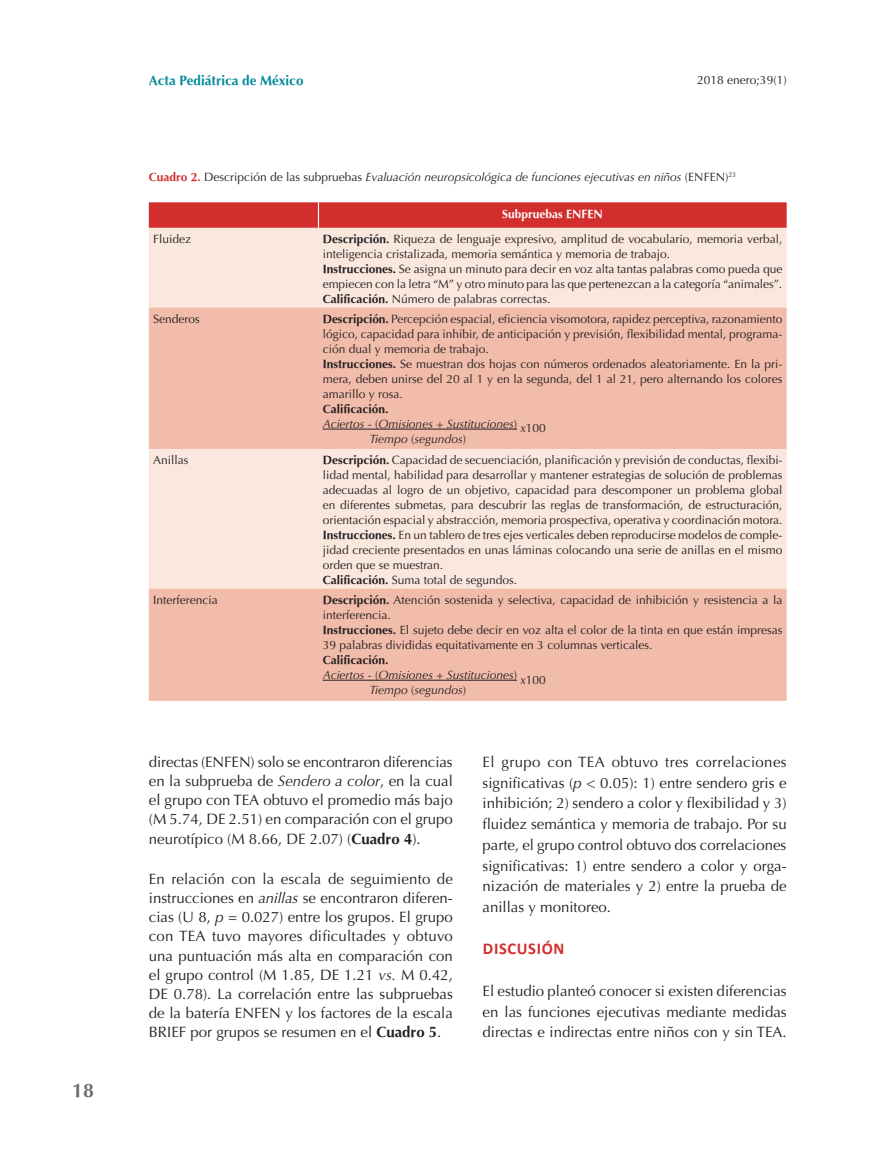
<style>
.page{position:relative;width:893px;height:1149px;background:#fff}
.page>*{position:absolute;margin:0;border:0;box-sizing:border-box;transform-origin:0 0}
.t1{font:700 19.5px "Optima";color:#6c6d70}
.Título_1{font:700 16.5px "Calibri";letter-spacing:.04em;color:#d22e2e}
.Texto{font:15px/20.7px "Optima";color:#231f20;text-align:justify}
.t2{font:700 13.5px "Optima";color:#008b9a}
.Cuadro{font:12px/15px "Optima";color:#231f20}
.Cuadro-2{font:italic 12px "Optima";color:#231f20}
.Cuadro-3{font:700 12px "Optima";color:#231f20}
.Cuadro-4{font:700 12px "Optima";color:#fff}
.s1{font-weight:700;font-style:normal;color:#d22e2e}
.s2{font-style:normal}
.s3{font-weight:700}
.s4{font-style:italic}
</style>
<div class="page">
<div style="left:149px;top:228px;width:638px;height:79px;background:#fae7de"></div>
<svg style="left:149px;top:307px;width:638px;height:393px;background:#f4cbbd"></svg>
<svg style="left:149px;top:202px;width:638px;height:26px;background:#d23232"></svg>
<hr style="left:323px;top:428px;width:194px;height:1px;background:#231f20">
<hr style="left:323px;top:679px;width:194px;height:1px;background:#231f20">
<h1 class="t1" style="left:72px;top:1079px;width:23px">18</h1>
<p class="t2" style="left:149px;top:73px;width:156px">Acta Pediátrica de México</p>
<p class="Cuadro" style="left:697px;top:72px;width:91px">2018 enero;39(1)</p>
<p class="Cuadro-2" style="left:149px;top:170px;width:589px"><span class="s1">Cuadro 2.</span> <span class="s2">Descripción de las subpruebas</span> Evaluación neuropsicológica de funciones ejecutivas en niños <span class="s2">(ENFEN)</span><sup>23</sup></p>
<p class="Cuadro-4" style="left:502px;top:206px;width:102px">Subpruebas ENFEN</p>
<p class="Cuadro" style="left:153px;top:232px;width:40px">Fluidez</p>
<p class="Cuadro" style="left:323px;top:232px;width:461px"><span class="s3">Descripción.</span> Riqueza de lenguaje expresivo, amplitud de vocabulario, memoria verbal, inteligencia cristalizada, memoria semántica y memoria de trabajo.</p>
<p class="Cuadro" style="left:323px;top:262px;width:461px"><span class="s3">Instrucciones.</span> Se asigna un minuto para decir en voz alta tantas palabras como pueda que empiecen con la letra “M” y otro minuto para las que pertenezcan a la categoría “animales”.</p>
<p class="Cuadro" style="left:323px;top:292px;width:229px"><span class="s3">Calificación.</span> Número de palabras correctas.</p>
<p class="Cuadro" style="left:153px;top:311px;width:48px">Senderos</p>
<p class="Cuadro" style="left:323px;top:311px;width:461px;text-align:justify"><span class="s3">Descripción.</span> Percepción espacial, eficiencia visomotora, rapidez perceptiva, razonamiento lógico, capacidad para inhibir, de anticipación y previsión, flexibilidad mental, programa&shy;ción dual y memoria de trabajo.</p>
<p class="Cuadro" style="left:323px;top:356px;width:461px;text-align:justify"><span class="s3">Instrucciones.</span> Se muestran dos hojas con números ordenados aleatoriamente. En la pri&shy;mera, deben unirse del 20 al 1 y en la segunda, del 1 al 21, pero alternando los colores amarillo y rosa.</p>
<p class="Cuadro-3" style="left:323px;top:401px;width:67px">Calificación.</p>
<p class="Cuadro-2" style="left:323px;top:416px;width:224px">Aciertos <span class="s2">- (</span>Omisiones + Sustituciones<span class="s2">)</span> x<span class="s2">100</span></p>
<p class="Cuadro-2" style="left:369px;top:431px;width:98px">Tiempo <span class="s2">(</span>segundos<span class="s2">)</span></p>
<p class="Cuadro" style="left:153px;top:452px;width:37px">Anillas</p>
<p class="Cuadro" style="left:323px;top:452px;width:461px;text-align:justify"><span class="s3">Descripción.</span> Capacidad de secuenciación, planificación y previsión de conductas, flexibi&shy;lidad mental, habilidad para desarrollar y mantener estrategias de solución de problemas adecuadas al logro de un objetivo, capacidad para descomponer un problema global en diferentes submetas, para descubrir las reglas de transformación, de estructuración, orientación espacial y abstracción, memoria prospectiva, operativa y coordinación motora.</p>
<p class="Cuadro" style="left:323px;top:527px;width:461px;text-align:justify"><span class="s3">Instrucciones.</span> En un tablero de tres ejes verticales deben reproducirse modelos de comple&shy;jidad creciente presentados en unas láminas colocando una serie de anillas en el mismo orden que se muestran.</p>
<p class="Cuadro" style="left:323px;top:572px;width:196px"><span class="s3">Calificación.</span> Suma total de segundos.</p>
<p class="Cuadro" style="left:153px;top:592px;width:66px">Interferencia</p>
<p class="Cuadro" style="left:323px;top:592px;width:461px"><span class="s3">Descripción.</span> Atención sostenida y selectiva, capacidad de inhibición y resistencia a la interferencia.</p>
<p class="Cuadro" style="left:323px;top:622px;width:461px"><span class="s3">Instrucciones.</span> El sujeto debe decir en voz alta el color de la tinta en que están impresas<br>39 palabras divididas equitativamente en 3 columnas verticales.</p>
<p class="Cuadro-3" style="left:323px;top:652px;width:67px">Calificación.</p>
<p class="Cuadro-2" style="left:323px;top:667px;width:224px">Aciertos <span class="s2">- (</span>Omisiones + Sustituciones<span class="s2">)</span> x<span class="s2">100</span></p>
<p class="Cuadro-2" style="left:369px;top:682px;width:98px">Tiempo <span class="s2">(</span>segundos<span class="s2">)</span></p>
<p class="Texto" style="left:149px;top:752px;width:306px;line-height:19.2px">directas (ENFEN) solo se encontraron diferencias en la subprueba de <span class="s4">Sendero a color</span>, en la cual el grupo con TEA obtuvo el promedio más bajo (M 5.74, DE 2.51) en comparación con el grupo neurotípico (M 8.66, DE 2.07) (<span class="s3">Cuadro 4</span>).</p>
<p class="Texto" style="left:149px;top:869px;width:306px;line-height:19px">En relación con la escala de seguimiento de instrucciones en <span class="s4">anillas</span> se encontraron diferen&shy;cias (U 8, <span class="s4">p</span> = 0.027) entre los grupos. El grupo con TEA tuvo mayores dificultades y obtuvo una puntuación más alta en comparación con el grupo control (M 1.85, DE 1.21 <span class="s4">vs.</span> M 0.42, DE 0.78). La correlación entre las subpruebas de la batería ENFEN y los factores de la escala BRIEF por grupos se resumen en el <span class="s3">Cuadro 5</span>.</p>
<p class="Texto" style="left:483px;top:751px;width:306px">El grupo con TEA obtuvo tres correlaciones significativas (<span class="s4">p</span> &lt; 0.05): 1) entre sendero gris e inhibición; 2) sendero a color y flexibilidad y 3) fluidez semántica y memoria de trabajo. Por su parte, el grupo control obtuvo dos correlaciones significativas: 1) entre sendero a color y orga&shy;nización de materiales y 2) entre la prueba de anillas y monitoreo.</p>
<p class="Título_1" style="left:483px;top:937px;width:83px">DISCUSIÓN</p>
<p class="Texto" style="left:483px;top:980px;width:306px">El estudio planteó conocer si existen diferencias en las funciones ejecutivas mediante medidas directas e indirectas entre niños con y sin TEA.</p>
</div>
